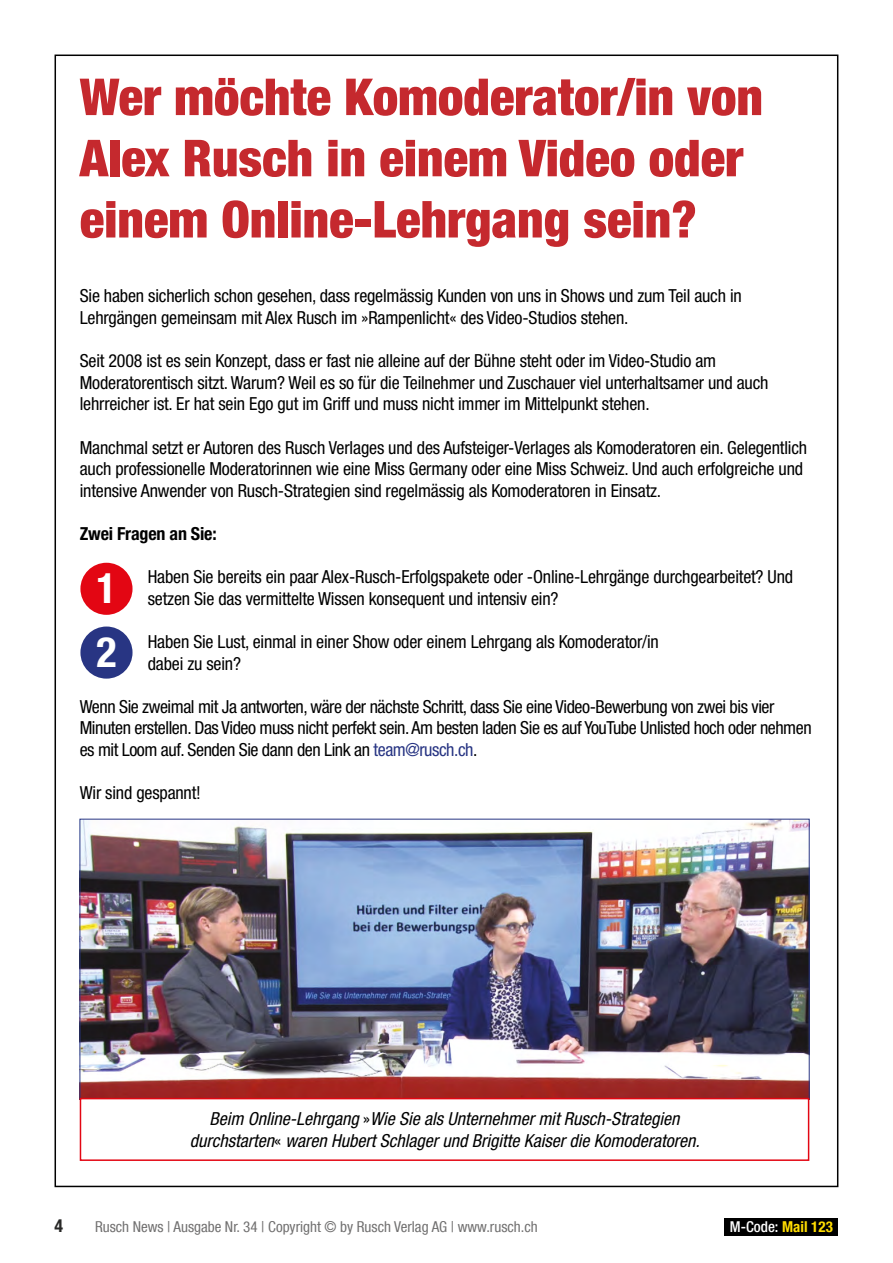
<style>
.page{position:relative;width:893px;height:1263px;background:#fff}
.page>*{position:absolute;margin:0;border:0;box-sizing:border-box;transform-origin:0 0}
.t1{font:900 condensed 51px/61.2px "Helvetica Neue LT Std";color:#c5292e}
.t2{font:700 condensed 42px/63.8px "Helvetica Neue LT Std";color:#fff}
.t3{font:condensed 18px/21.6px "Helvetica Neue LT Std";letter-spacing:-.01em;color:#000}
.t4{font:italic condensed 18px/21.6px "Helvetica Neue LT Std";color:#000;text-align:center}
.t5{font:700 condensed 18px "Helvetica Neue LT Std";letter-spacing:-.01em;color:#000}
.t6{font:700 condensed 18px "Helvetica Neue LT Com";color:#282827}
.t7{font:condensed 15px "Helvetica Neue LT Com";color:#706f6f}
.t8{font:500 condensed 15px "Helvetica Neue LT Com";color:#fff}
.s1{color:#283583}
.s2{font-style:normal}
.s3{font-weight:700;color:#fd0}
</style>
<div class="page">
<div style="left:724px;top:1218px;width:113px;height:18px;background:#000"></div>
<img style="left:82px;top:821px;width:725px;height:276px">
<div style="left:80px;top:563px;width:53px;height:52px;background:#e30613;border-radius:50%"></div>
<div style="left:80px;top:626px;width:53px;height:53px;background:#283583;border-radius:50%"></div>
<div style="left:80px;top:1098px;width:729px;height:63px;border:2px solid #e30613"></div>
<h1 class="t1" style="left:80px;top:66px;width:685px">Wer möchte Komoderator/in von<br>Alex Rusch in einem Video oder einem Online-Lehrgang sein?</h1>
<p class="t3" style="left:80px;top:285px;width:664px">Sie haben sicherlich schon gesehen, dass regelmässig Kunden von uns in Shows und zum Teil auch in<br>Lehrgängen gemeinsam mit Alex Rusch im »Rampenlicht« des Video-Studios stehen.</p>
<p class="t3" style="left:80px;top:350px;width:690px">Seit 2008 ist es sein Konzept, dass er fast nie alleine auf der Bühne steht oder im Video-Studio am<br>Moderatorentisch sitzt. Warum? Weil es so für die Teilnehmer und Zuschauer viel unterhaltsamer und auch lehrreicher ist. Er hat sein Ego gut im Griff und muss nicht immer im Mittelpunkt stehen.</p>
<p class="t3" style="left:80px;top:436px;width:729px">Manchmal setzt er Autoren des Rusch Verlages und des Aufsteiger-Verlages als Komoderatoren ein. Gelegentlich auch professionelle Moderatorinnen wie eine Miss Germany oder eine Miss Schweiz. Und auch erfolgreiche und intensive Anwender von Rusch-Strategien sind regelmässig als Komoderatoren in Einsatz.</p>
<p class="t5" style="left:80px;top:523px;width:138px">Zwei Fragen an Sie:</p>
<p class="t3" style="left:148px;top:566px;width:647px">Haben Sie bereits ein paar Alex-Rusch-Erfolgspakete oder -Online-Lehrgänge durchgearbeitet? Und setzen Sie das vermittelte Wissen konsequent und intensiv ein?</p>
<p class="t3" style="left:148px;top:631px;width:513px">Haben Sie Lust, einmal in einer Show oder einem Lehrgang als Komoderator/in dabei zu sein?</p>
<p class="t3" style="left:80px;top:695px;width:733px">Wenn Sie zweimal mit Ja antworten, wäre der nächste Schritt, dass Sie eine Video-Bewerbung von zwei bis vier<br>Minuten erstellen. Das Video muss nicht perfekt sein. Am besten laden Sie es auf YouTube Unlisted hoch oder nehmen es mit Loom auf. Senden Sie dann den Link an <span class="s1">team@rusch.ch</span>.</p>
<p class="t3" style="left:80px;top:782px;width:123px">Wir sind gespannt!</p>
<h2 class="t2" style="left:96px;top:556px;width:22px">1<br>2</h2>
<p class="t4" style="left:190px;top:1108px;width:511px">Beim Online-Lehrgang <span class="s2">»</span>Wie Sie als Unternehmer mit Rusch-Strategien durchstarten<span class="s2">«</span> waren Hubert Schlager und Brigitte Kaiser die Komoderatoren.</p>
<p class="t6" style="left:54px;top:1214px;width:10px">4</p>
<p class="t7" style="left:95px;top:1218px;width:444px">Rusch News | Ausgabe Nr. 34 | Copyright © by Rusch Verlag AG | www.rusch.ch</p>
<p class="t8" style="left:730px;top:1218px;width:104px">M-Code: <span class="s3">Mail 123</span></p>
</div>
